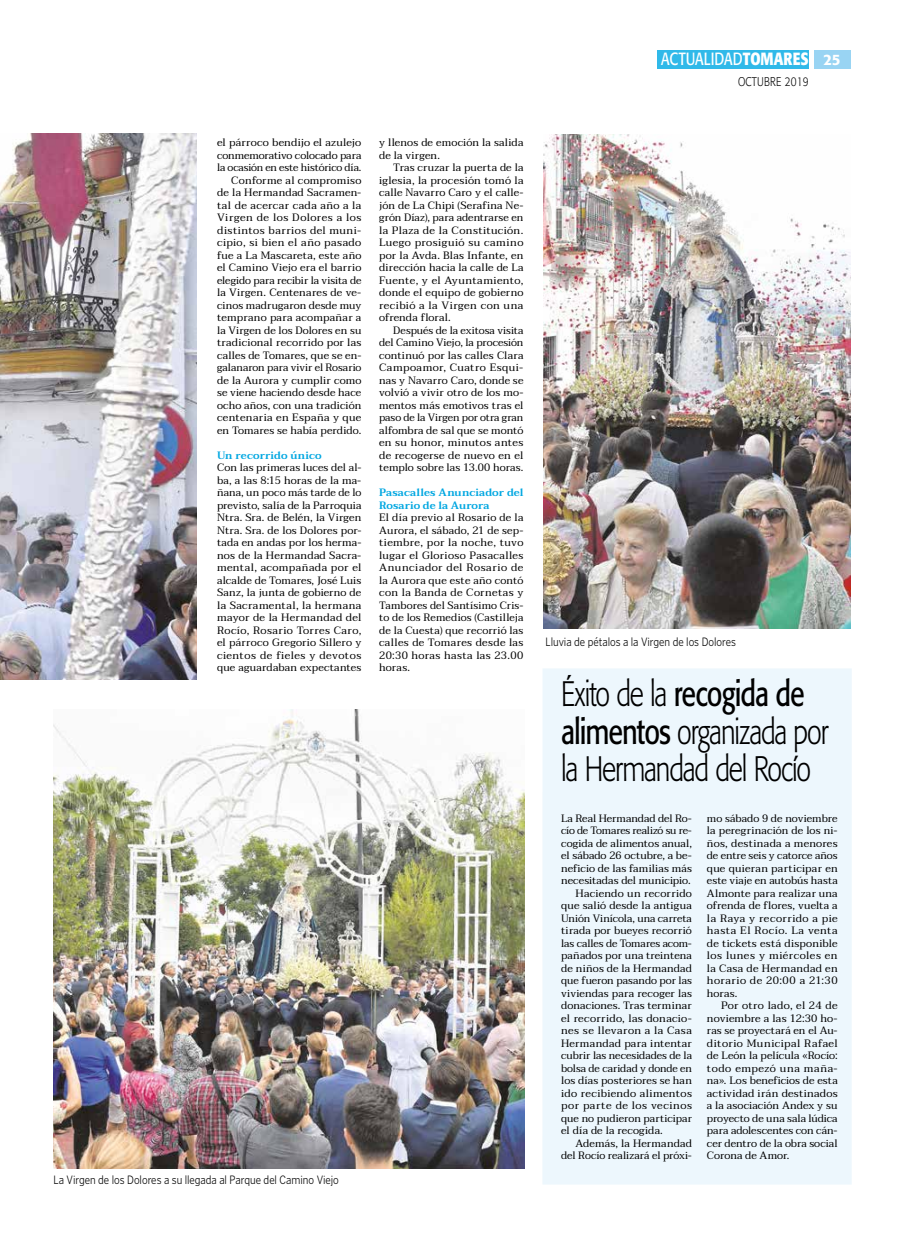
<style>
.page{position:relative;width:904px;height:1234px;background:#fff}
.page>*{position:absolute;margin:0;border:0;box-sizing:border-box;transform-origin:0 0}
.t1{font:300 35px/37.5px "Formata";letter-spacing:-.04em;color:#000;scale:.77 1}
.t2{font:17.5px "Formata";letter-spacing:.005em;color:#fff;scale:.8 1}
.t3{font:300 12.5px "Poynter Gothic Text";letter-spacing:-.005em;color:#000;scale:.85 1}
.t4{font:300 12.5px "Formata";letter-spacing:.025em;color:#000;scale:.8 1}
.t5{font:10.62px/12.5px "Taviraj";letter-spacing:.015em;color:#000;text-align:justify}
.t6{font:600 10.62px/12.5px "Taviraj";letter-spacing:.01em;color:#00a7e1}
.t7{font:10.62px "Taviraj";letter-spacing:-.015em;color:#000}
.t8{font:10.62px "Taviraj";letter-spacing:-.01em;color:#000}
.t9{font:10.62px "Taviraj";letter-spacing:-.005em;color:#000}
.t10{font:10.62px "Taviraj";letter-spacing:.04em;color:#000}
.t11{font:10.62px "Taviraj";letter-spacing:.05em;color:#000}
.s1{font-weight:700}
.s2{font-weight:500;font-size:15px}
.s3{font-weight:400}
</style>
<div class="page">
<div style="left:657px;top:50px;width:152px;height:19px;background:#30b9e9"></div>
<div style="left:813px;top:50px;width:37px;height:19px;background:#99d4f3"></div>
<img style="left:0;top:133px;width:197px;height:546px">
<img style="left:53px;top:709px;width:472px;height:459px">
<div style="left:542px;top:668px;width:309px;height:516px;background:#edf7fd"></div>
<img style="left:544px;top:135px;width:306px;height:493px">
<p class="t5" style="left:217px;top:136px;width:146px;text-align:right">el párroco bendijo el azulejo conmemorativo colocado para la ocasión en este histórico día.<br>Conforme al compromiso de la Hermandad Sacramen&shy;tal de acercar cada año a la<br>Virgen de los Dolores a los distintos barrios del muni&shy;cipio, si bien el año pasado fue a La Mascareta, este año el Camino Viejo era el barrio elegido para recibir la visita de la Virgen. Centenares de ve&shy;cinos madrugaron desde muy temprano para acompañar a la Virgen de los Dolores en su tradicional recorrido por las calles de Tomares, que se en&shy;galanaron para vivir el Rosario de la Aurora y cumplir como se viene haciendo desde hace ocho años, con una tradición centenaria en España y que en Tomares se había perdido.</p>
<p class="t6" style="left:217px;top:449px;width:106px">Un recorrido único</p>
<p class="t5" style="left:217px;top:461px;width:146px">Con las primeras luces del al&shy;ba, a las 8:15 horas de la ma&shy;ñana, un poco más tarde de lo previsto, salía de la Parroquia Ntra. Sra. de Belén, la Virgen Ntra. Sra. de los Dolores por&shy;tada en andas por los herma&shy;nos de la Hermandad Sacra&shy;mental, acompañada por el alcalde de Tomares, José Luis Sanz, la junta de gobierno de la Sacramental, la hermana mayor de la Hermandad del Rocío, Rosario Torres Caro, el párroco Gregorio Sillero y cientos de fieles y devotos que aguardaban expectantes</p>
<p class="t5" style="left:379px;top:136px;width:146px">y llenos de emoción la salida de la virgen.</p>
<p class="t5" style="left:379px;top:161px;width:146px;text-indent:14px">Tras cruzar la puerta de la iglesia, la procesión tomó la calle Navarro Caro y el calle&shy;jón de La Chipi (Serafina Ne&shy;grón Díaz), para adentrarse en la Plaza de la Constitución.<br>Luego prosiguió su camino por la Avda. Blas Infante, en dirección hacia la calle de La Fuente, y el Ayuntamiento, donde el equipo de gobierno recibió a la Virgen con una ofrenda floral.</p>
<p class="t5" style="left:379px;top:324px;width:146px;text-indent:14px">Después de la exitosa visita del Camino Viejo, la procesión continuó por las calles Clara Campoamor, Cuatro Esqui&shy;nas y Navarro Caro, donde se volvió a vivir otro de los mo&shy;mentos más emotivos tras el paso de la Virgen por otra gran alfombra de sal que se montó en su honor, minutos antes de recogerse de nuevo en el templo sobre las 13.00 horas.</p>
<p class="t6" style="left:379px;top:486px;width:146px">Pasacalles Anunciador del<br>Rosario de la Aurora</p>
<p class="t5" style="left:379px;top:511px;width:146px">El día previo al Rosario de la Aurora, el sábado, 21 de sep&shy;tiembre, por la noche, tuvo lugar el Glorioso Pasacalles Anunciador del Rosario de la Aurora que este año contó con la Banda de Cornetas y Tambores del Santísimo Cris&shy;to de los Remedios (Castilleja de la Cuesta) que recorrió las calles de Tomares desde las 20:30 horas hasta las 23.00 horas.</p>
<p class="t3" style="left:53px;top:1173px;width:337px">La Virgen de los Dolores a su llegada al Parque del Camino Viejo</p>
<h2 class="t2" style="left:661px;top:48px;width:226px">ACTUALIDAD<span class="s1">TOMARES</span> <span class="s2">25</span></h2>
<p class="t4" style="left:738px;top:74px;width:90px">OCTUBRE 2019</p>
<p class="t3" style="left:545px;top:635px;width:225px">Lluvia de pétalos a la Virgen de los Dolores</p>
<h1 class="t1" style="left:561px;top:675px;width:349px">Éxito de la <span class="s3">recogida de alimentos</span> organizada por la Hermandad del Rocío</h1>
<p class="t9" style="left:561px;top:809px;width:132px">La Real Hermandad del Ro-</p>
<p class="t7" style="left:561px;top:821px;width:132px">cío de Tomares realizó su re-</p>
<p class="t5" style="left:561px;top:836px;width:132px">cogida de alimentos anual,</p>
<p class="t5" style="left:561px;top:849px;width:132px">el sábado 26 octubre, a be-</p>
<p class="t5" style="left:561px;top:861px;width:132px">neficio de las familias más</p>
<p class="t5" style="left:561px;top:874px;width:131px">necesitadas del municipio.</p>
<p class="t5" style="left:575px;top:886px;width:118px">Haciendo un recorrido</p>
<p class="t5" style="left:561px;top:899px;width:132px">que salió desde la antigua</p>
<p class="t5" style="left:561px;top:911px;width:132px">Unión Vinícola, una carreta</p>
<p class="t5" style="left:561px;top:924px;width:132px">tirada por bueyes recorrió</p>
<p class="t5" style="left:561px;top:936px;width:132px">las calles de Tomares acom-</p>
<p class="t5" style="left:561px;top:949px;width:132px">pañados por una treintena</p>
<p class="t5" style="left:561px;top:961px;width:132px">de niños de la Hermandad</p>
<p class="t5" style="left:561px;top:974px;width:132px">que fueron pasando por las</p>
<p class="t5" style="left:561px;top:986px;width:132px">viviendas para recoger las</p>
<p class="t5" style="left:561px;top:999px;width:132px">donaciones. Tras terminar</p>
<p class="t5" style="left:561px;top:1011px;width:132px">el recorrido, las donacio-</p>
<p class="t10" style="left:561px;top:1021px;width:132px">nes se llevaron a la Casa</p>
<p class="t5" style="left:561px;top:1036px;width:132px">Hermandad para intentar</p>
<p class="t5" style="left:561px;top:1049px;width:132px">cubrir las necesidades de la</p>
<p class="t8" style="left:561px;top:1059px;width:132px">bolsa de caridad y donde en</p>
<p class="t5" style="left:561px;top:1074px;width:132px">los días posteriores se han</p>
<p class="t5" style="left:561px;top:1086px;width:132px">ido recibiendo alimentos</p>
<p class="t11" style="left:561px;top:1096px;width:132px">por parte de los vecinos</p>
<p class="t5" style="left:561px;top:1111px;width:132px">que no pudieron participar</p>
<p class="t5" style="left:561px;top:1124px;width:103px">el día de la recogida.</p>
<p class="t5" style="left:575px;top:1136px;width:118px">Además, la Hermandad</p>
<p class="t5" style="left:561px;top:1149px;width:132px">del Rocío realizará el próxi-</p>
<p class="t5" style="left:707px;top:811px;width:132px">mo sábado 9 de noviembre la peregrinación de los ni&shy;ños, destinada a menores de entre seis y catorce años que quieran participar en este viaje en autobús hasta Almonte para realizar una ofrenda de flores, vuelta a la Raya y recorrido a pie hasta El Rocío. La venta de tickets está disponible los lunes y miércoles en la Casa de Hermandad en horario de 20:00 a 21:30 horas.</p>
<p class="t5" style="left:707px;top:999px;width:132px;text-indent:14px">Por otro lado, el 24 de noviembre a las 12:30 ho&shy;ras se proyectará en el Au&shy;ditorio Municipal Rafael de León la película «Rocío: todo empezó una maña&shy;na». Los beneficios de esta actividad irán destinados a la asociación Andex y su proyecto de una sala lúdica para adolescentes con cán&shy;cer dentro de la obra social Corona de Amor.</p>
</div>
